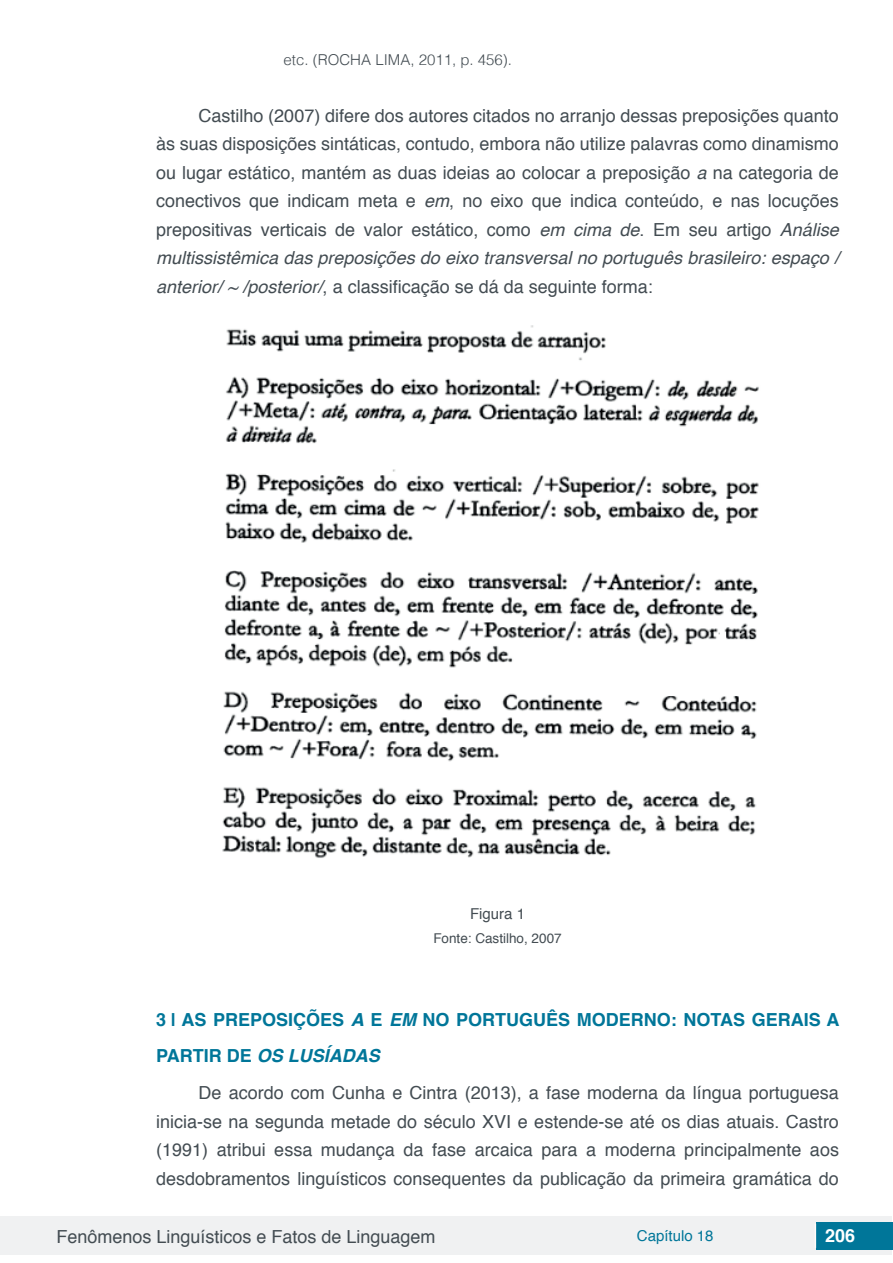
<style>
.page{position:relative;width:893px;height:1263px;background:#fff}
.page>*{position:absolute;margin:0;border:0;box-sizing:border-box;transform-origin:0 0}
.t1{font:18px/28.5px "Helvetica";color:#434c52;text-align:justify}
.t2{font:700 18px/36px "Helvetica";color:#007699}
.t3{font:700 18px "Helvetica";color:#fff}
.t4{font:300 15px "Helvetica";color:#434c52}
.t5{font:15px "Helvetica";color:#007699}
.t6{font:15px "Helvetica";color:#434c52}
.t7{font:13.5px "Helvetica";color:#434c52}
.s1{font-style:italic}
</style>
<div class="page">
<div style="left:1px;top:1216px;width:891px;height:38px;background:#f0f1f2"></div>
<div style="left:816px;top:1222px;width:77px;height:27px;background:#007699"></div>
<svg style="left:815px;top:1224px;width:1px;height:24px"></svg>
<img style="left:222px;top:325px;width:537px;height:533px">
<p class="t4" style="left:284px;top:47px;width:230px">etc. (ROCHA LIMA, 2011, p. 456).</p>
<p class="t1" style="left:156px;top:102px;width:684px;text-indent:43px">Castilho (2007) difere dos autores citados no arranjo dessas preposições quanto às suas disposições sintáticas, contudo, embora não utilize palavras como dinamismo ou lugar estático, mantém as duas ideias ao colocar a preposição <span class="s1">a</span> na categoria de conectivos que indicam meta e <span class="s1">em</span>, no eixo que indica conteúdo, e nas locuções prepositivas verticais de valor estático, como <span class="s1">em cima de</span>. Em seu artigo <span class="s1">Análise multissistêmica das preposições do eixo transversal no português brasileiro: espaço / anterior/ ~ /posterior/</span>, a classificação se dá da seguinte forma:</p>
<p class="t6" style="left:470px;top:902px;width:57px">Figura 1</p>
<p class="t7" style="left:433px;top:928px;width:130px">Fonte: Castilho, 2007</p>
<p class="t2" style="left:156px;top:1002px;width:685px">3 | AS PREPOSIÇÕES <span class="s1">A</span> E <span class="s1">EM</span> NO PORTUGUÊS MODERNO: NOTAS GERAIS A<br>PARTIR DE <span class="s1">OS LUSÍADAS</span></p>
<p class="t1" style="left:156px;top:1079px;width:684px;text-indent:43px">De acordo com Cunha e Cintra (2013), a fase moderna da língua portuguesa inicia-se na segunda metade do século XVI e estende-se até os dias atuais. Castro (1991) atribui essa mudança da fase arcaica para a moderna principalmente aos desdobramentos linguísticos consequentes da publicação da primeira gramática do</p>
<p class="t1" style="left:56px;top:1223px;width:381px">Fenômenos Linguísticos e Fatos de Linguagem</p>
<p class="t5" style="left:637px;top:1224px;width:78px">Capítulo 18</p>
<p class="t3" style="left:825px;top:1221px;width:32px">206</p>
</div>
